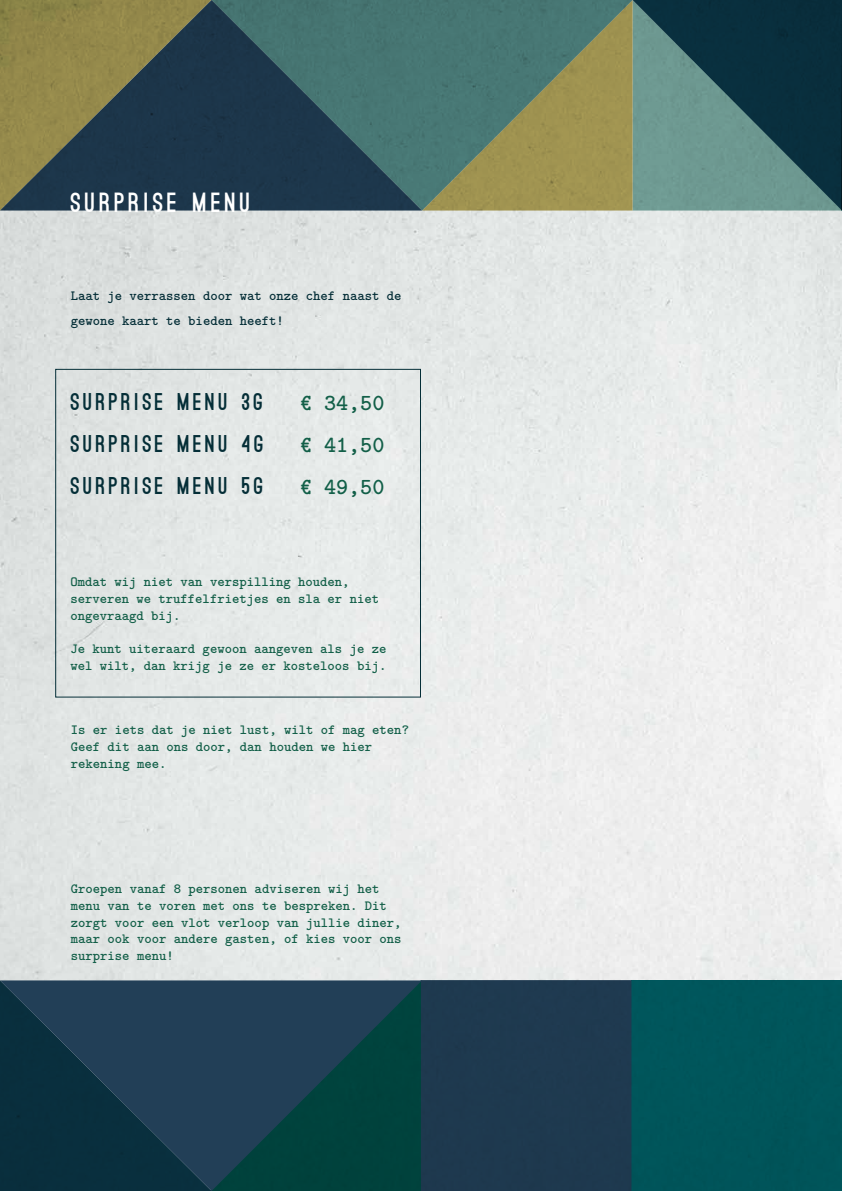
<style>
.page{position:relative;width:842px;height:1191px;background:#fff}
.page>*{position:absolute;margin:0;border:0;box-sizing:border-box;transform-origin:0 0}
.t1{font:900 26.3px "Ostrich Sans";letter-spacing:.15em;color:#fff}
.t2{font:900 23px "Ostrich Sans";letter-spacing:.15em;color:#042e37}
.t3{font:700 23px "LM Mono Lt 10";color:#125f48}
.t4{font:700 14px/16.8px "LM Mono Lt 10";color:#125f48}
.t5{font:700 14px/25px "LM Mono Lt 10";color:#042e37}
</style>
<div class="page">
<img style="left:0;top:210px;width:842px;height:770px">
<svg style="left:641px;top:0;width:194px;height:210px;background:#3b6467"></svg>
<svg style="left:422px;top:0;width:219px;height:210px;background:#738664"></svg>
<svg style="left:0;top:210px;width:220px;height:9px;background:#cdd2d3"></svg>
<svg style="left:0;top:0;width:422px;height:210px;background:#445a54"></svg>
<svg style="left:835px;top:0;width:7px;height:210px"></svg>
<div style="left:631px;top:980px;width:211px;height:211px;background:#00555a"></div>
<div style="left:422px;top:980px;width:209px;height:211px;background:#1e394f"></div>
<div style="left:0;top:972px;width:220px;height:8px;background:#e0e4e3"></div>
<svg style="left:0;top:980px;width:422px;height:211px;background:#133c4a"></svg>
<div style="left:55px;top:369px;width:366px;height:328px;border:1px solid #042e37"></div>
<h1 class="t1" style="left:71px;top:192px;width:181px">SURPRISE MENU</h1>
<p class="t5" style="left:71px;top:282px;width:332px">Laat je verrassen door wat onze chef naast de gewone kaart te bieden heeft!</p>
<h2 class="t2" style="left:71px;top:393px;width:194px">SURPRISE MENU 3G</h2>
<h2 class="t3" style="left:300px;top:386px;width:86px">€ 34,50</h2>
<h2 class="t2" style="left:71px;top:435px;width:194px">SURPRISE MENU 4G</h2>
<h2 class="t3" style="left:300px;top:428px;width:86px">€ 41,50</h2>
<h2 class="t2" style="left:71px;top:477px;width:194px">SURPRISE MENU 5G</h2>
<h2 class="t3" style="left:300px;top:470px;width:86px">€ 49,50</h2>
<p class="t4" style="left:70px;top:572px;width:310px">Omdat wij niet van verspilling houden, serveren we truffelfrietjes en sla er niet ongevraagd bij.</p>
<p class="t4" style="left:70px;top:640px;width:318px">Je kunt uiteraard gewoon aangeven als je ze wel wilt, dan krijg je ze er kosteloos bij.</p>
<p class="t4" style="left:71px;top:720px;width:340px">Is er iets dat je niet lust, wilt of mag eten?<br>Geef dit aan ons door, dan houden we hier rekening mee.</p>
<p class="t4" style="left:71px;top:879px;width:332px">Groepen vanaf 8 personen adviseren wij het menu van te voren met ons te bespreken. Dit zorgt voor een vlot verloop van jullie diner, maar ook voor andere gasten, of kies voor ons surprise menu!</p>
</div>
